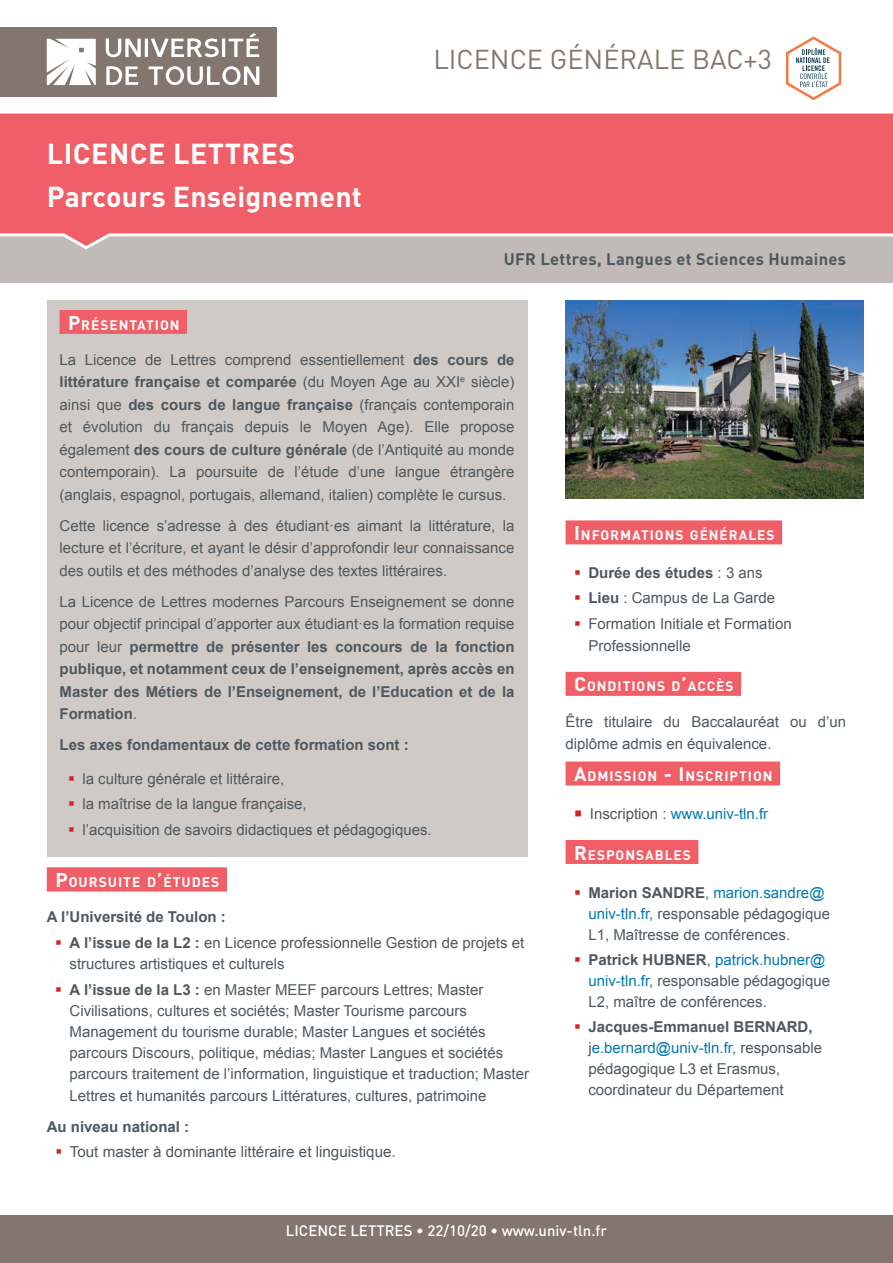
<style>
.page{position:relative;width:893px;height:1263px;background:#fff}
.page>*{position:absolute;margin:0;border:0;box-sizing:border-box;transform-origin:0 0}
.specialité{font:700 28.5px "DIN";letter-spacing:.01em;color:#fff}
.diplome{font:700 28.5px "DIN";letter-spacing:.02em;color:#fff}
.NIVEAU{font:27px "DIN";color:#82766e}
.ufr{font:700 16.5px "DIN";letter-spacing:.02em;color:#4e585e}
.t1{font:15.15px "Arial";color:#4e585e}
.texte{font:15px/22.5px "Arial";color:#4e585e}
.texte-2{font:700 15px/22.5px "Arial";color:#4e585e;text-align:justify}
.pied_de_page{font:500 15px "DIN";color:#fff}
.t2{font:15px "Arial";color:#0079b0}
.titre_orange{font:700 13.8px "DIN";letter-spacing:.07em;color:#fff}
.titre_orange-2{font:700 13.65px "DIN";letter-spacing:.07em;color:#fff}
.s1{font-size:19.5px}
.s2{font-weight:700}
.s3{font-weight:400}
.s4{font-size:19.65px}
.s5{color:#4e585e}
.s6{color:#0079b0}
</style>
<div class="page">
<div style="left:0;top:223px;width:893px;height:60px;background:#c2bab6"></div>
<svg style="left:0;top:113px;width:893px;height:137px;background:#eb6c73"></svg>
<div style="left:0;top:1215px;width:893px;height:48px;background:#82766e"></div>
<div style="left:0;top:27px;width:277px;height:69px;background:#82766e"></div>
<svg style="left:47px;top:39px;width:49px;height:46px;background:#f3f2f1"></svg>
<svg style="left:106px;top:38px;width:35px;height:19px"></svg>
<hr style="left:145px;top:38px;width:3px;height:19px;background:#fff">
<svg style="left:151px;top:38px;width:68px;height:19px"></svg>
<hr style="left:222px;top:38px;width:3px;height:19px;background:#fff">
<svg style="left:228px;top:33px;width:31px;height:24px"></svg>
<svg style="left:106px;top:66px;width:32px;height:19px"></svg>
<svg style="left:148px;top:66px;width:111px;height:19px"></svg>
<div style="left:47px;top:300px;width:480px;height:557px;background:#d0cac6"></div>
<div style="left:60px;top:310px;width:127px;height:24px;background:#f05f68"></div>
<div style="left:47px;top:867px;width:180px;height:24px;background:#f05f68"></div>
<div style="left:566px;top:520px;width:216px;height:24px;background:#f05f68"></div>
<div style="left:566px;top:672px;width:175px;height:24px;background:#f05f68"></div>
<div style="left:566px;top:761px;width:214px;height:24px;background:#f05f68"></div>
<div style="left:566px;top:840px;width:132px;height:24px;background:#f05f68"></div>
<img style="left:566px;top:300px;width:297px;height:199px">
<svg style="left:786px;top:36px;width:56px;height:65px"></svg>
<p class="diplome" style="left:47px;top:135px;width:250px">LICENCE LETTRES</p>
<p class="specialité" style="left:47px;top:178px;width:317px">Parcours Enseignement</p>
<p class="NIVEAU" style="left:433px;top:43px;width:340px">LICENCE GÉNÉRALE BAC+3</p>
<p class="ufr" style="left:504px;top:248px;width:344px">UFR Lettres, Langues et Sciences Humaines</p>
<p class="titre_orange-2" style="left:68px;top:316px;width:113px"><span class="s1">P</span>RÉSENTATION</p>
<p class="texte" style="left:60px;top:348px;width:456px;text-align:justify">La Licence de Lettres comprend essentiellement <span class="s2">des cours de littérature française et comparée</span> (du Moyen Age au XXI<sup>e</sup> siècle) ainsi que <span class="s2">des cours de langue française</span> (français contemporain et évolution du français depuis le Moyen Age). Elle propose également <span class="s2">des cours de culture générale</span> (de l’Antiquité au monde contemporain). La poursuite de l’étude d’une langue étrangère (anglais, espagnol, portugais, allemand, italien) complète le cursus.</p>
<p class="texte" style="left:60px;top:514px;width:456px;text-align:justify">Cette licence s’adresse à des étudiant·es aimant la littérature, la lecture et l’écriture, et ayant le désir d’approfondir leur connaissance des outils et des méthodes d’analyse des textes littéraires.</p>
<p class="texte-2" style="left:60px;top:591px;width:456px"><span class="s3">La Licence de Lettres modernes Parcours Enseignement se donne pour objectif principal d’apporter aux étudiant·es la formation requise pour leur</span> permettre de présenter les concours de la fonction publique, et notamment ceux de l’enseignement, après accès en Master des Métiers de l’Enseignement, de l’Education et de la Formation<span class="s3">.</span></p>
<p class="texte-2" style="left:60px;top:734px;width:351px">Les axes fondamentaux de cette formation sont :</p>
<p class="texte" style="left:82px;top:768px;width:203px">la culture générale et littéraire,</p>
<p class="texte" style="left:82px;top:793px;width:226px">la maîtrise de la langue française,</p>
<p class="texte" style="left:82px;top:818px;width:351px">l’acquisition de savoirs didactiques et pédagogiques.</p>
<p class="titre_orange" style="left:55px;top:873px;width:166px"><span class="s4">P</span>OURSUITE D<span class="s4">’</span>ÉTUDES</p>
<p class="texte-2" style="left:47px;top:906px;width:181px">A l’Université de Toulon :</p>
<p class="texte" style="left:70px;top:932px;width:456px;line-height:21.1px"><span class="s2">A l’issue de la L2 :</span> en Licence professionnelle Gestion de projets et structures artistiques et culturels</p>
<p class="texte" style="left:70px;top:979px;width:461px;line-height:21.1px"><span class="s2">A l’issue de la L3 :</span> en Master MEEF parcours Lettres; Master Civilisations, cultures et sociétés; Master Tourisme parcours Management du tourisme durable; Master Langues et sociétés parcours Discours, politique, médias; Master Langues et sociétés parcours traitement de l’information, linguistique et traduction; Master Lettres et humanités parcours Littératures, cultures, patrimoine</p>
<p class="texte-2" style="left:47px;top:1116px;width:144px">Au niveau national :</p>
<p class="t1" style="left:70px;top:1142px;width:327px">Tout master à dominante littéraire et linguistique.</p>
<p class="titre_orange-2" style="left:574px;top:526px;width:202px"><span class="s1">I</span> NFORMATIONS GÉNÉRALES</p>
<p class="texte-2" style="left:588px;top:562px;width:176px">Durée des études <span class="s3">: 3 ans</span></p>
<p class="texte" style="left:588px;top:587px;width:188px"><span class="s2">Lieu</span> : Campus de La Garde</p>
<p class="texte" style="left:588px;top:612px;width:205px">Formation Initiale et Formation<br>Professionnelle</p>
<p class="titre_orange-2" style="left:574px;top:677px;width:161px"><span class="s1">C</span>ONDITIONS D<span class="s1">’</span>ACCÈS</p>
<p class="texte" style="left:566px;top:710px;width:282px">Être titulaire du Baccalauréat ou d’un diplôme admis en équivalence.</p>
<p class="titre_orange-2" style="left:574px;top:767px;width:200px"><span class="s1">A</span>DMISSION <span class="s1">- I</span> NSCRIPTION</p>
<p class="t2" style="left:590px;top:804px;width:180px"><span class="s5">Inscription :</span> www.univ-tln.fr</p>
<p class="titre_orange-2" style="left:574px;top:846px;width:118px"><span class="s1">R</span>ESPONSABLES</p>
<p class="texte" style="left:588px;top:882px;width:243px;line-height:21px"><span class="s2">Marion SANDRE</span>, <span class="s6">marion.sandre@ univ-tln.fr</span>, responsable pédagogique<br>L1, Maîtresse de conférences.</p>
<p class="texte" style="left:588px;top:949px;width:243px;line-height:21px"><span class="s2">Patrick HUBNER</span>, <span class="s6">patrick.hubner@ univ-tln.fr</span>, responsable pédagogique<br>L2, maître de conférences.</p>
<p class="texte" style="left:588px;top:1016px;width:235px;line-height:21px"><span class="s2">Jacques-Emmanuel BERNARD, </span>j<span class="s6">e.bernard@univ-tln.fr</span>, responsable pédagogique L3 et Erasmus, coordinateur du Département</p>
<p class="pied_de_page" style="left:286px;top:1221px;width:83px">LICENCE LETTRE</p>
<p class="pied_de_page" style="left:404px;top:1221px;width:205px">S • 22/10/20 • WWW.UNIV-TLN.FR</p>
</div>
